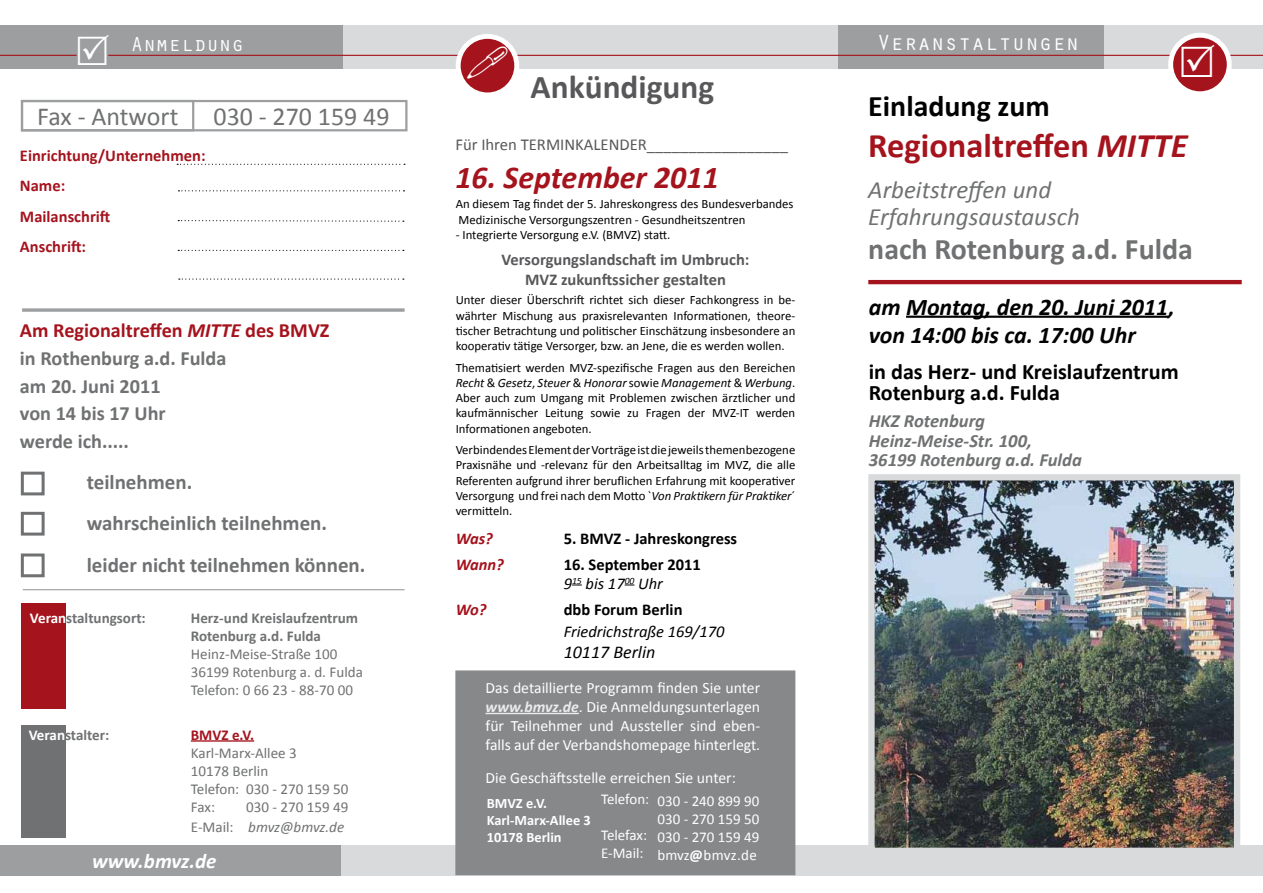
<style>
.page{position:relative;width:1263px;height:893px;background:#fff}
.page>*{position:absolute;margin:0;border:0;box-sizing:border-box;transform-origin:0 0}
.t1{font:700 34.5px "Calibri";color:#a5131d}
.t2{font:700 33.3px "Calibri";color:#58585a}
.t3{font:italic 700 31.95px "Calibri";color:#a5131d}
.t4{font:700 29.85px "Calibri";color:#707172}
.t5{font:700 29.85px "Calibri";color:#000}
.t6{font:25.95px "Calibri";color:#707172}
.t7{font:italic 24.9px/27.8px "Calibri";color:#707172}
.t8{font:italic 700 24px/28.7px "Calibri";color:#000}
.t9{font:22.5px "Orator Std";color:#fff}
.t10{font:700 22.2px/20.7px "Calibri";color:#000}
.t11{font:700 21px/41.1px "Calibri";color:#707172}
.t12{font:italic 700 21px "Calibri";color:#fff}
.t13{font:21px "Orator Std";color:#fff}
.t14{font:700 20.25px/27.6px "Calibri";color:#707172}
.t15{font:italic 700 18.6px/19.5px "Calibri";color:#707172}
.t16{font:italic 18px "Calibri";color:#000}
.t17{font:16.65px "Calibri";color:#58585a}
.t18{font:700 16.5px/19.8px "Calibri";color:#000}
.t19{font:700 16.5px/19.8px "Calibri";color:#58585a;text-align:center}
.t20{font:700 16.5px/30.6px "Calibri";color:#a5131d}
.t21{font:italic 16.5px "Calibri";color:#000}
.t22{font:italic 700 16.5px "Calibri";letter-spacing:-.02em;color:#a5131d}
.t23{font:15.75px/18.9px "Calibri";color:#fff;text-align:justify}
.t24{font:15px/18.1px "Calibri";color:#707172}
.t25{font:700 15px/18.1px "Calibri";color:#707172}
.t26{font:15px/18px "Calibri";color:#fff}
.t27{font:700 15px "Calibri";color:#a5131d}
.t28{font:700 14.4px/17.2px "Calibri";color:#fff}
.t29{font:12.75px/15.3px "Calibri";color:#000;text-align:justify}
.s1{color:#a5131d}
.s2{font-style:italic;color:#a5131d}
.s3{color:#fff}
.s4{font-style:italic}
.s5{font-weight:400;font-style:italic}
.s6{font-weight:700;font-style:italic;color:#ebebec}
.s7{font-weight:700}
</style>
<div class="page">
<div style="left:21px;top:26px;width:1242px;height:43px;background:#d9dadb"></div>
<div style="left:838px;top:26px;width:265px;height:43px;background:#9c9e9f"></div>
<div style="left:0;top:26px;width:342px;height:43px;background:#9c9e9f"></div>
<hr style="left:0;top:55px;width:1263px;height:1px;background:#a5131d">
<div style="left:0;top:845px;width:1263px;height:30px;background:#d9dadb"></div>
<div style="left:0;top:845px;width:340px;height:30px;background:#9c9e9f"></div>
<div style="left:21px;top:100px;width:386px;height:31px;border:2px solid #9c9e9f"></div>
<div style="left:21px;top:100px;width:173px;height:31px;border:2px solid #9c9e9f"></div>
<svg style="left:177px;top:164px;width:228px;height:1px"></svg>
<svg style="left:178px;top:190px;width:226px;height:1px"></svg>
<svg style="left:178px;top:220px;width:226px;height:2px"></svg>
<svg style="left:178px;top:250px;width:226px;height:1px"></svg>
<svg style="left:179px;top:279px;width:225px;height:1px"></svg>
<div style="left:21px;top:603px;width:45px;height:105px;background:#a5131d"></div>
<div style="left:21px;top:726px;width:45px;height:112px;background:#707172"></div>
<hr style="left:191px;top:740px;width:63px;height:2px;background:#a5131d">
<div style="left:21px;top:472px;width:24px;height:23px;border:3px solid #707172"></div>
<div style="left:21px;top:512px;width:24px;height:24px;border:3px solid #707172"></div>
<div style="left:21px;top:553px;width:24px;height:24px;border:3px solid #707172"></div>
<svg style="left:22px;top:308px;width:383px;height:4px;background:#abacad"></svg>
<hr style="left:23px;top:589px;width:382px;height:1px;background:#9c9e9f">
<svg style="left:1171px;top:35px;width:58px;height:59px"></svg>
<div style="left:1168px;top:33px;width:64px;height:63px;border:5px solid #fff;border-radius:50%"></div>
<hr style="left:906px;top:316px;width:262px;height:2px;background:#000">
<hr style="left:868px;top:280px;width:374px;height:4px;background:#a5131d">
<img style="left:875px;top:481px;width:358px;height:366px">
<div style="left:868px;top:474px;width:372px;height:380px;border:6px solid #d9dadb"></div>
<svg style="left:458px;top:36px;width:59px;height:59px"></svg>
<div style="left:456px;top:34px;width:63px;height:63px;border:5px solid #fff;border-radius:50%"></div>
<div style="left:455px;top:670px;width:340px;height:205px;background:#87888a;border:1px solid #87888a"></div>
<hr style="left:485px;top:713px;width:94px;height:1px;background:#ebebec">
<svg style="left:75px;top:54px;width:38px;height:2px"></svg>
<svg style="left:1182px;top:44px;width:32px;height:33px"></svg>
<svg style="left:467px;top:46px;width:40px;height:33px"></svg>
<h3 class="t13" style="left:131px;top:29px;width:115px">Anmeldung</h3>
<h3 class="t6" style="left:37px;top:101px;width:143px">Fax - Antwort</h3>
<h3 class="t6" style="left:214px;top:101px;width:178px">030 - 270 159 49</h3>
<p class="t20" style="left:20px;top:139px;width:187px">Einrichtung/Unternehmen:<br>Name:<br>Mailanschrift<br>Anschrift:</p>
<h3 class="t14" style="left:20px;top:316px;width:311px"><span class="s1">Am Regionaltreffen</span> <span class="s2">MITTE</span> <span class="s1">des BMVZ </span>in Rothenburg a.d. Fulda<br>am 20. Juni 2011<br>von 14 bis 17 Uhr<br>werde ich.....</h3>
<h3 class="t11" style="left:87px;top:461px;width:280px">teilnehmen.<br>wahrscheinlich teilnehmen. leider nicht teilnehmen können.</h3>
<p class="t25" style="left:30px;top:608px;width:117px"><span class="s3">Veran</span>staltungsort:</p>
<p class="t25" style="left:191px;top:608px;width:169px">Herz-und Kreislaufzentrum<br>Rotenburg a.d. Fulda</p>
<p class="t24" style="left:191px;top:644px;width:174px">Heinz-Meise-Straße 100<br>36199 Rotenburg a. d. Fulda<br>Telefon: 0 66 23 - 88-70 00</p>
<p class="t25" style="left:29px;top:725px;width:82px"><span class="s3">Veran</span>stalter:</p>
<p class="t27" style="left:191px;top:725px;width:65px">BMVZ e.V.</p>
<p class="t24" style="left:191px;top:743px;width:159px">Karl-Marx-Allee 3<br>10178 Berlin<br>Telefon: 030 - 270 159 50<br>Fax:</p>
<p class="t24" style="left:191px;top:796px;width:159px;line-height:19.8px;text-align:right">030 - 270 159 49<br>E-Mail: <span class="s4">bmvz@bmvz.de</span></p>
<h3 class="t12" style="left:92px;top:848px;width:126px">www.bmvz.de</h3>
<h2 class="t2" style="left:531px;top:66px;width:185px">Ankündigung</h2>
<h3 class="t17" style="left:455px;top:134px;width:334px">Für Ihren TERMINKALENDER_________________</h3>
<h3 class="t3" style="left:455px;top:157px;width:265px">16. September 2011</h3>
<p class="t29" style="left:456px;top:196px;width:339px">An diesem Tag findet der 5. Jahreskongress des Bundesverbandes<br>Medizinische Versorgungszentren - Gesundheitszentren</p>
<p class="t29" style="left:456px;top:226px;width:216px">- Integrierte Versorgung e.V. (BMVZ) statt.</p>
<p class="t19" style="left:502px;top:249px;width:249px">Versorgungslandschaft im Umbruch:<br>MVZ zukunftssicher gestalten</p>
<p class="t29" style="left:456px;top:292px;width:341px">Unter dieser Überschrift richtet sich dieser Fachkongress in be&shy;währter Mischung aus praxisrelevanten Informationen, theore&shy;tischer Betrachtung und politischer Einschätzung insbesondere an kooperativ tätige Versorger, bzw. an Jene, die es werden wollen.</p>
<p class="t29" style="left:456px;top:359px;width:341px">Thematisiert werden MVZ-spezifische Fragen aus den Bereichen <span class="s4">Recht</span> &amp; <span class="s4">Gesetz</span>, <span class="s4">Steuer</span> &amp; <span class="s4">Honorar</span> sowie <span class="s4">Management</span> &amp; <span class="s4">Werbung</span>.<br>Aber auch zum Umgang mit Problemen zwischen ärztlicher und kaufmännischer Leitung sowie zu Fragen der MVZ-IT werden Informationen angeboten.</p>
<p class="t29" style="left:456px;top:442px;width:341px">Verbindendes Element der Vorträge ist die jeweils themenbezogene Praxisnähe und -relevanz für den Arbeitsalltag im MVZ, die alle Referenten aufgrund ihrer beruflichen Erfahrung mit kooperativer Versorgung und frei nach dem Motto `<span class="s4">Von Praktikern für Praktiker</span>´ vermitteln.</p>
<p class="t22" style="left:456px;top:528px;width:39px">Was?</p>
<p class="t18" style="left:564px;top:528px;width:175px">5. BMVZ - Jahreskongress</p>
<p class="t22" style="left:456px;top:554px;width:50px">Wann?</p>
<p class="t18" style="left:564px;top:553px;width:139px">16. September 2011<br><span class="s5">9</span><sup>15</sup> <span class="s5">bis 17</span><sup>00</sup> <span class="s5">Uhr</span></p>
<p class="t22" style="left:456px;top:599px;width:32px">Wo?</p>
<p class="t18" style="left:564px;top:599px;width:120px">dbb Forum Berlin</p>
<p class="t21" style="left:564px;top:621px;width:162px">Friedrichstraße 169/170</p>
<h3 class="t16" style="left:564px;top:641px;width:93px">10117 Berlin</h3>
<p class="t23" style="left:485px;top:678px;width:276px">Das detaillierte Programm finden Sie unter <span class="s6">www.bmvz.de</span>. Die Anmeldungsunterlagen für Teilnehmer und Aussteller sind eben&shy;falls auf der Verbandshomepage hinterlegt.</p>
<p class="t23" style="left:485px;top:767px;width:252px">Die Geschäftsstelle erreichen Sie unter:</p>
<p class="t26" style="left:601px;top:790px;width:50px">Telefon:</p>
<p class="t26" style="left:601px;top:826px;width:48px">Telefax:<br>E-Mail:</p>
<p class="t26" style="left:657px;top:791px;width:103px;text-align:justify">030 - 240 899 90<br>030 - 270 159 50<br>030 - 270 159 49 bmvz<span class="s7">@</span>bmvz.de</p>
<p class="t28" style="left:487px;top:794px;width:106px">BMVZ e.V.<br>Karl-Marx-Allee 3<br>10178 Berlin</p>
<h3 class="t9" style="left:877px;top:27px;width:204px">Veranstaltungen</h3>
<h3 class="t5" style="left:868px;top:88px;width:183px">Einladung zum</h3>
<h1 class="t1" style="left:868px;top:124px;width:321px">Regionaltreffen <span class="s4">MITTE</span></h1>
<h3 class="t7" style="left:868px;top:174px;width:213px">Arbeitstreffen und<br>Erfahrungsaustausch</h3>
<h3 class="t4" style="left:868px;top:230px;width:326px">nach Rotenburg a.d. Fulda</h3>
<h3 class="t8" style="left:869px;top:291px;width:307px">am Montag, den 20. Juni 2011, von 14:00 bis ca. 17:00 Uhr</h3>
<h3 class="t10" style="left:869px;top:361px;width:311px">in das Herz- und Kreislaufzentrum<br>Rotenburg a.d. Fulda</h3>
<h3 class="t15" style="left:869px;top:410px;width:215px">HKZ Rotenburg<br>Heinz-Meise-Str. 100,<br>36199 Rotenburg a.d. Fulda</h3>
</div>
